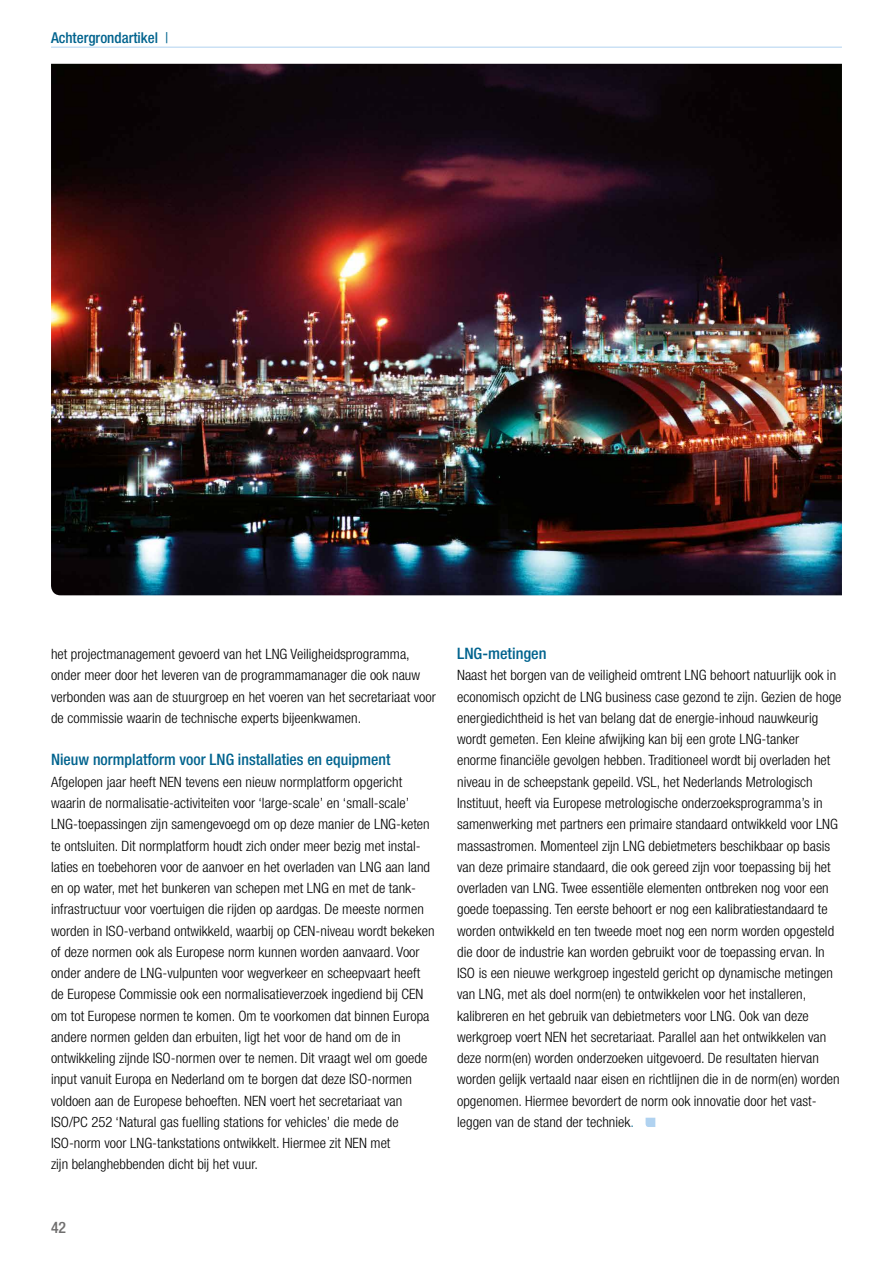
<style>
.page{position:relative;width:893px;height:1263px;background:#fff}
.page>*{position:absolute;margin:0;border:0;box-sizing:border-box;transform-origin:0 0}
.Subkop{font:500 condensed 15.75px "Helvetica Neue LT Std";color:#00638e}
.Subkop-2{font:500 condensed 15.75px "Helvetica Neue LT Std";color:#706f6f}
.lijn_bovenaan_pagina{font:500 condensed 15px "Helvetica Neue LT Std";color:#00638e}
.Bodytext{font:300 condensed 14.25px/21.3px "Helvetica Neue LT Std";color:#000}
.s1{font-weight:400}
.s2{color:#00638e}
</style>
<div class="page">
<hr style="left:51px;top:47px;width:791px;height:1px;background:#b0d2f0">
<svg style="left:646px;top:1118px;width:9px;height:9px"></svg>
<img style="left:51px;top:64px;width:791px;height:531px">
<p class="lijn_bovenaan_pagina" style="left:51px;top:28px;width:119px">Achtergrondartikel <span class="s1">|</span></p>
<p class="Bodytext" style="left:51px;top:643px;width:386px">het projectmanagement gevoerd van het LNG Veiligheidsprogramma, onder meer door het leveren van de programmamanager die ook nauw verbonden was aan de stuurgroep en het voeren van het secretariaat voor de commissie waarin de technische experts bijeenkwamen.</p>
<p class="Subkop" style="left:51px;top:750px;width:341px">Nieuw normplatform voor LNG installaties en equipment</p>
<p class="Bodytext" style="left:51px;top:771px;width:385px">Afgelopen jaar heeft NEN tevens een nieuw normplatform opgericht waarin de normalisatie-activiteiten voor ‘large-scale’ en ‘small-scale’ LNG-toepassingen zijn samengevoegd om op deze manier de LNG-keten te ontsluiten. Dit normplatform houdt zich onder meer bezig met instal&shy;laties en toebehoren voor de aanvoer en het overladen van LNG aan land en op water, met het bunkeren van schepen met LNG en met de tank&shy;infrastructuur voor voertuigen die rijden op aardgas. De meeste normen worden in ISO-verband ontwikkeld, waarbij op CEN-niveau wordt bekeken of deze normen ook als Europese norm kunnen worden aanvaard. Voor onder andere de LNG-vulpunten voor wegverkeer en scheepvaart heeft de Europese Commissie ook een normalisatieverzoek ingediend bij CEN om tot Europese normen te komen. Om te voorkomen dat binnen Europa andere normen gelden dan erbuiten, ligt het voor de hand om de in ontwikkeling zijnde ISO-normen over te nemen. Dit vraagt wel om goede input vanuit Europa en Nederland om te borgen dat deze ISO-normen voldoen aan de Europese behoeften. NEN voert het secretariaat van ISO/PC 252 ‘Natural gas fuelling stations for vehicles’ die mede de ISO-norm voor LNG-tankstations ontwikkelt. Hiermee zit NEN met<br>zijn belanghebbenden dicht bij het vuur.</p>
<p class="Subkop-2" style="left:51px;top:1218px;width:17px">42</p>
<p class="Subkop" style="left:457px;top:644px;width:91px">LNG-metingen</p>
<p class="Bodytext" style="left:457px;top:665px;width:386px">Naast het borgen van de veiligheid omtrent LNG behoort natuurlijk ook in economisch opzicht de LNG business case gezond te zijn. Gezien de hoge energiedichtheid is het van belang dat de energie-inhoud nauwkeurig wordt gemeten. Een kleine afwijking kan bij een grote LNG-tanker enorme financiële gevolgen hebben. Traditioneel wordt bij overladen het niveau in de scheepstank gepeild. VSL, het Nederlands Metrologisch Instituut, heeft via Europese metrologische onderzoeksprogramma’s in samenwerking met partners een primaire standaard ontwikkeld voor LNG massastromen. Momenteel zijn LNG debietmeters beschikbaar op basis van deze primaire standaard, die ook gereed zijn voor toepassing bij het overladen van LNG. Twee essentiële elementen ontbreken nog voor een goede toepassing. Ten eerste behoort er nog een kalibratiestandaard te worden ontwikkeld en ten tweede moet nog een norm worden opgesteld die door de industrie kan worden gebruikt voor de toepassing ervan. In ISO is een nieuwe werkgroep ingesteld gericht op dynamische metingen van LNG, met als doel norm(en) te ontwikkelen voor het installeren, kalibreren en het gebruik van debietmeters voor LNG. Ook van deze werkgroep voert NEN het secretariaat. Parallel aan het ontwikkelen van deze norm(en) worden onderzoeken uitgevoerd. De resultaten hiervan worden gelijk vertaald naar eisen en richtlijnen die in de norm(en) worden opgenomen. Hiermee bevordert de norm ook innovatie door het vast&shy;leggen van de stand der techniek<span class="s2">.</span></p>
</div>
